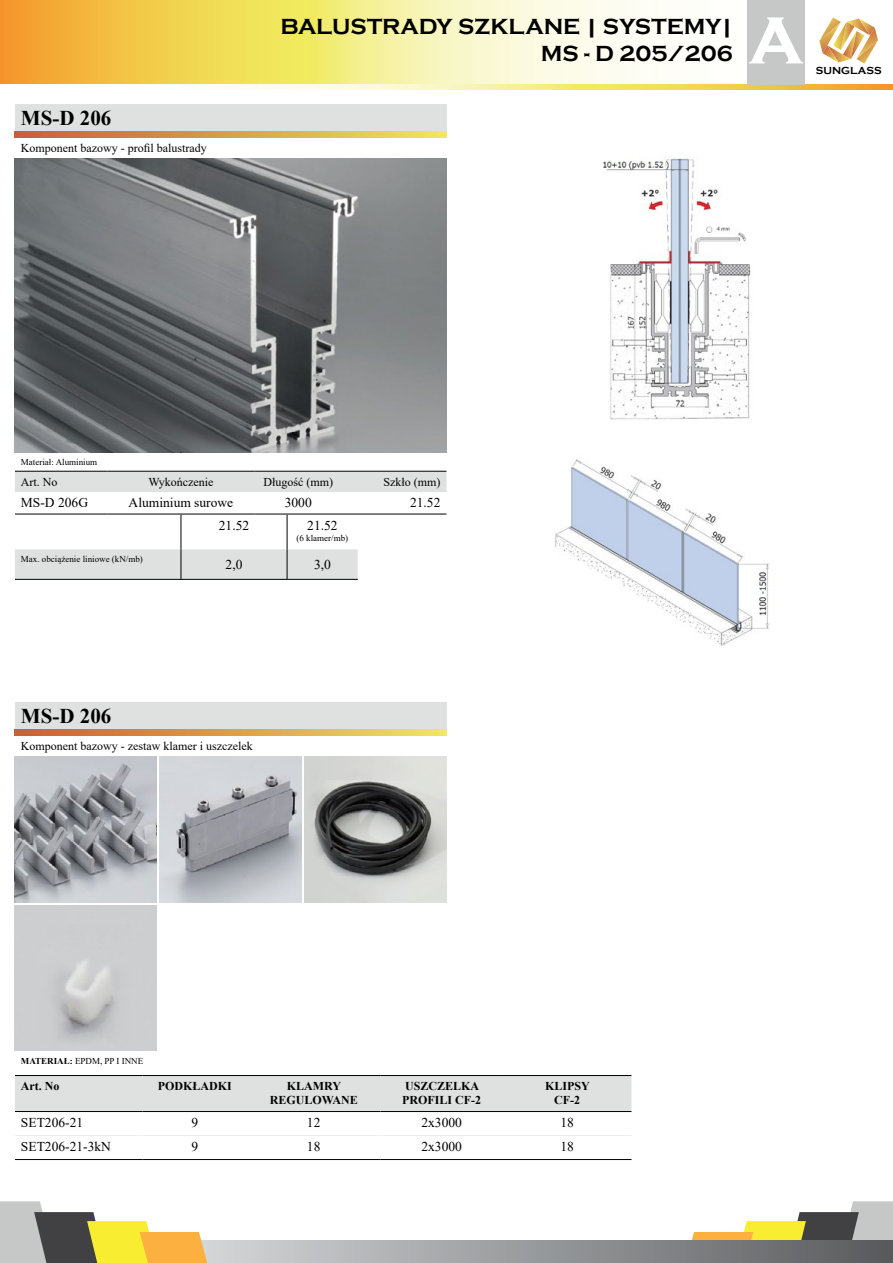
<style>
.page{position:relative;width:893px;height:1263px;background:#fff}
.page>*{position:absolute;margin:0;border:0;box-sizing:border-box;transform-origin:0 0}
.t1{font:700 84.15px "Copperplate Gothic";color:#fff;scale:.93 1}
.t2{font:700 22.5px/27px "Copperplate Gothic";color:#000;text-align:right}
.t3{font:700 21px "Times New Roman";color:#000}
.t4{font:13.5px "Times New Roman";color:#000}
.t5{font:12px "Times New Roman";color:#000}
.t6{font:700 12px/14.4px "Times New Roman";color:#000;text-align:center}
.t7{font:700 10.5px "Copperplate Gothic";color:#000}
.t8{font:9px "Times New Roman";color:#000}
.s1{font-weight:700}
</style>
<div class="page">
<img style="left:0;top:0;width:893px;height:90px">
<svg style="left:692px;top:1201px;width:201px;height:39px"></svg>
<svg style="left:819px;top:17px;width:59px;height:47px"></svg>
<svg style="left:207px;top:1240px;width:686px;height:23px;background:#959799"></svg>
<svg style="left:0;top:1201px;width:207px;height:62px"></svg>
<div style="left:15px;top:105px;width:431px;height:27px;background:#dfe0e0"></div>
<svg style="left:15px;top:132px;width:431px;height:6px;background:#d9a04c"></svg>
<div style="left:15px;top:703px;width:431px;height:27px;background:#dfe0e0"></div>
<svg style="left:15px;top:730px;width:431px;height:6px;background:#d9a04c"></svg>
<img style="left:15px;top:159px;width:431px;height:294px">
<img style="left:603px;top:158px;width:148px;height:262px">
<div style="left:15px;top:472px;width:431px;height:19px;background:#dfe0e0"></div>
<hr style="left:15px;top:471px;width:92px;height:1px;background:#000">
<hr style="left:107px;top:471px;width:147px;height:1px;background:#000">
<hr style="left:254px;top:471px;width:88px;height:1px;background:#000">
<hr style="left:342px;top:471px;width:104px;height:1px;background:#000">
<hr style="left:15px;top:514px;width:92px;height:1px;background:#000">
<hr style="left:107px;top:514px;width:147px;height:1px;background:#000">
<hr style="left:254px;top:514px;width:88px;height:1px;background:#000">
<hr style="left:342px;top:514px;width:104px;height:1px;background:#000">
<hr style="left:15px;top:491px;width:92px;height:1px;background:#dfe0e0">
<hr style="left:107px;top:491px;width:147px;height:1px;background:#dfe0e0">
<hr style="left:254px;top:491px;width:88px;height:1px;background:#dfe0e0">
<hr style="left:342px;top:491px;width:104px;height:1px;background:#dfe0e0">
<img style="left:555px;top:459px;width:215px;height:186px">
<svg style="left:15px;top:549px;width:343px;height:30px;background:#dddede"></svg>
<hr style="left:181px;top:515px;width:1px;height:34px;background:#000">
<hr style="left:287px;top:515px;width:1px;height:34px;background:#000">
<hr style="left:181px;top:549px;width:1px;height:30px;background:#000">
<hr style="left:287px;top:549px;width:1px;height:30px;background:#000">
<hr style="left:15px;top:579px;width:166px;height:1px;background:#000">
<hr style="left:181px;top:579px;width:106px;height:1px;background:#000">
<hr style="left:287px;top:579px;width:71px;height:1px;background:#000">
<div style="left:15px;top:1076px;width:616px;height:35px;background:#dfe0e0"></div>
<hr style="left:15px;top:1135px;width:127px;height:1px;background:#efefee">
<hr style="left:142px;top:1135px;width:105px;height:1px;background:#efefee">
<hr style="left:247px;top:1135px;width:133px;height:1px;background:#efefee">
<hr style="left:380px;top:1135px;width:123px;height:1px;background:#efefee">
<hr style="left:503px;top:1135px;width:128px;height:1px;background:#efefee">
<hr style="left:15px;top:1075px;width:127px;height:1px;background:#000">
<hr style="left:142px;top:1075px;width:105px;height:1px;background:#000">
<hr style="left:247px;top:1075px;width:133px;height:1px;background:#000">
<hr style="left:380px;top:1075px;width:123px;height:1px;background:#000">
<hr style="left:503px;top:1075px;width:128px;height:1px;background:#000">
<hr style="left:15px;top:1159px;width:127px;height:1px;background:#000">
<hr style="left:142px;top:1159px;width:105px;height:1px;background:#000">
<hr style="left:247px;top:1159px;width:133px;height:1px;background:#000">
<hr style="left:380px;top:1159px;width:123px;height:1px;background:#000">
<hr style="left:503px;top:1159px;width:128px;height:1px;background:#000">
<hr style="left:15px;top:1111px;width:127px;height:1px;background:#000">
<hr style="left:142px;top:1111px;width:105px;height:1px;background:#000">
<hr style="left:247px;top:1111px;width:133px;height:1px;background:#000">
<hr style="left:380px;top:1111px;width:123px;height:1px;background:#000">
<hr style="left:503px;top:1111px;width:128px;height:1px;background:#000">
<img style="left:15px;top:757px;width:142px;height:145px">
<img style="left:160px;top:757px;width:142px;height:145px">
<img style="left:305px;top:757px;width:141px;height:145px">
<div style="left:747px;top:0;width:57px;height:84px;background:#c6c8c8"></div>
<h3 class="t3" style="left:21px;top:103px;width:92px">MS-D 206</h3>
<p class="t5" style="left:21px;top:140px;width:187px">Komponent bazowy - profil balustrady</p>
<h2 class="t2" style="left:280px;top:13px;width:454px">BALUSTRADY SZKLANE | SYSTEMY|<br>MS - D 205/206</h2>
<h1 class="t1" style="left:749px;top:-11px;width:60px">a</h1>
<p class="t7" style="left:816px;top:65px;width:67px">SUNGLASS</p>
<p class="t8" style="left:21px;top:456px;width:78px">Materiał: Aluminium</p>
<p class="t5" style="left:21px;top:473px;width:38px">Art. No</p>
<p class="t5" style="left:148px;top:473px;width:67px">Wykończenie</p>
<p class="t5" style="left:263px;top:473px;width:71px">Długość (mm)</p>
<p class="t5" style="left:383px;top:473px;width:58px">Szkło (mm)</p>
<p class="t4" style="left:21px;top:493px;width:69px">MS-D 206G</p>
<p class="t4" style="left:129px;top:493px;width:106px">Aluminium surowe</p>
<p class="t4" style="left:285px;top:493px;width:28px">3000</p>
<p class="t4" style="left:410px;top:493px;width:32px">21.52</p>
<p class="t4" style="left:219px;top:516px;width:32px">21.52</p>
<p class="t4" style="left:307px;top:516px;width:32px">21.52</p>
<p class="t8" style="left:297px;top:532px;width:53px">(6 klamer/mb)</p>
<p class="t8" style="left:21px;top:552px;width:123px">Max. obciążenie liniowe (kN/mb)</p>
<p class="t4" style="left:226px;top:555px;width:18px">2,0</p>
<p class="t4" style="left:314px;top:555px;width:18px">3,0</p>
<h3 class="t3" style="left:21px;top:701px;width:92px">MS-D 206</h3>
<p class="t5" style="left:21px;top:737px;width:233px">Komponent bazowy - zestaw klamer i uszczelek</p>
<p class="t8" style="left:21px;top:1054px;width:124px"><span class="s1">MATERIAŁ:</span> EPDM, PP I INNE</p>
<p class="t6" style="left:21px;top:1078px;width:40px">Art. No</p>
<p class="t6" style="left:158px;top:1078px;width:76px">PODKŁADKI</p>
<p class="t6" style="left:270px;top:1078px;width:90px">KLAMRY<br>REGULOWANE</p>
<p class="t6" style="left:402px;top:1078px;width:80px;text-align:left">USZCZELKA<br>PROFILI CF-2</p>
<p class="t6" style="left:545px;top:1078px;width:46px">KLIPSY<br>CF-2</p>
<p class="t4" style="left:21px;top:1113px;width:64px">SET206-21</p>
<p class="t4" style="left:191px;top:1113px;width:8px">9</p>
<p class="t4" style="left:307px;top:1113px;width:15px">12</p>
<p class="t4" style="left:421px;top:1113px;width:42px">2x3000</p>
<p class="t4" style="left:560px;top:1113px;width:15px">18</p>
<p class="t4" style="left:21px;top:1137px;width:91px">SET206-21-3kN</p>
<p class="t4" style="left:191px;top:1137px;width:8px">9</p>
<p class="t4" style="left:307px;top:1137px;width:15px">18</p>
<p class="t4" style="left:421px;top:1137px;width:42px">2x3000</p>
<p class="t4" style="left:560px;top:1137px;width:15px">18</p>
</div>
